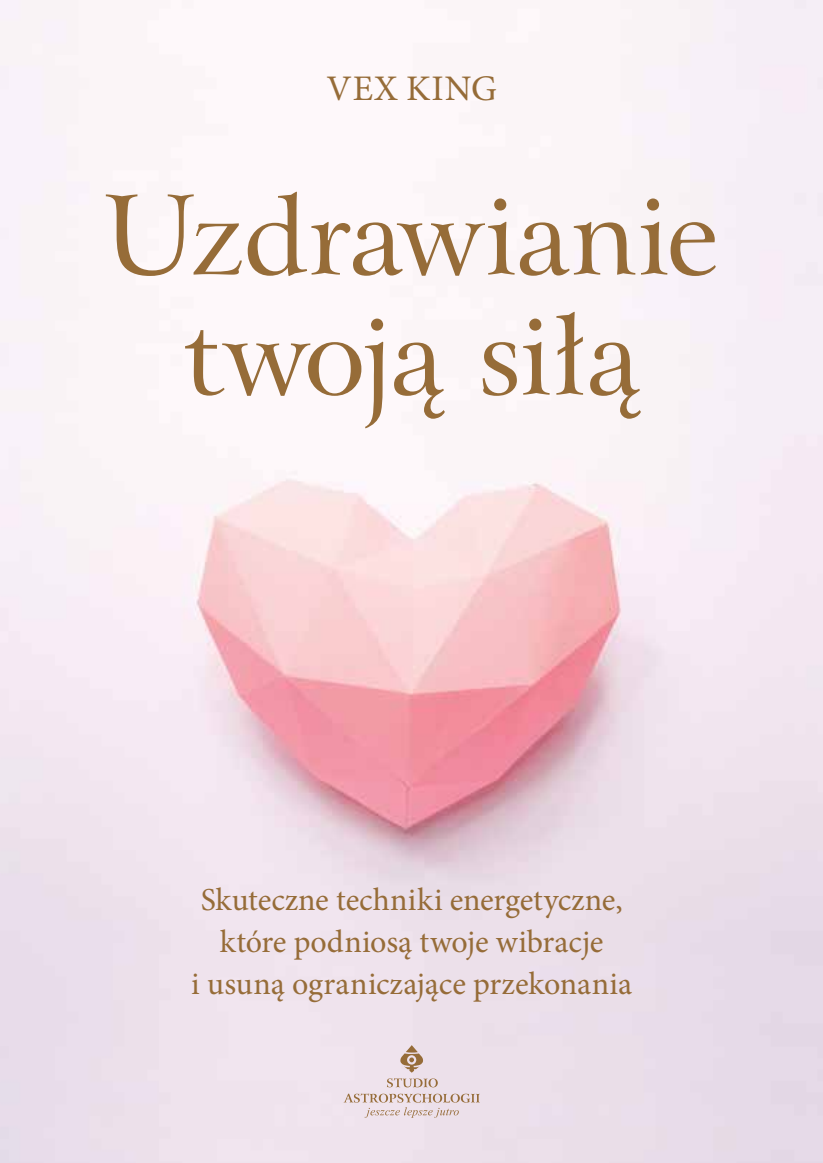
<style>
.page{position:relative;width:823px;height:1163px;background:#fff}
.page>*{position:absolute;margin:0;border:0;box-sizing:border-box;transform-origin:0 0}
.t1{font:110px/120px "Arrus EU";letter-spacing:-.02em;color:#966c38;text-align:center}
.t2{font:36px "Minion Pro";letter-spacing:.025em;color:#966c38}
.t3{font:32px/42px "Minion Pro";letter-spacing:-.005em;color:#966c38;text-align:center}
</style>
<div class="page">
<img style="left:0;top:0;width:822px;height:1162px">
<svg style="left:343px;top:1044px;width:136px;height:73px;background:#e5d6da"></svg>
<p class="t2" style="left:326px;top:64px;width:172px">VEX KING</p>
<p class="t1" style="left:104px;top:178px;width:617px">Uzdrawianie twoją siłą</p>
<p class="t3" style="left:191px;top:878px;width:442px">Skuteczne techniki energetyczne, które podniosą twoje wibracje<br>i usuną ograniczające przekonania</p>
</div>
